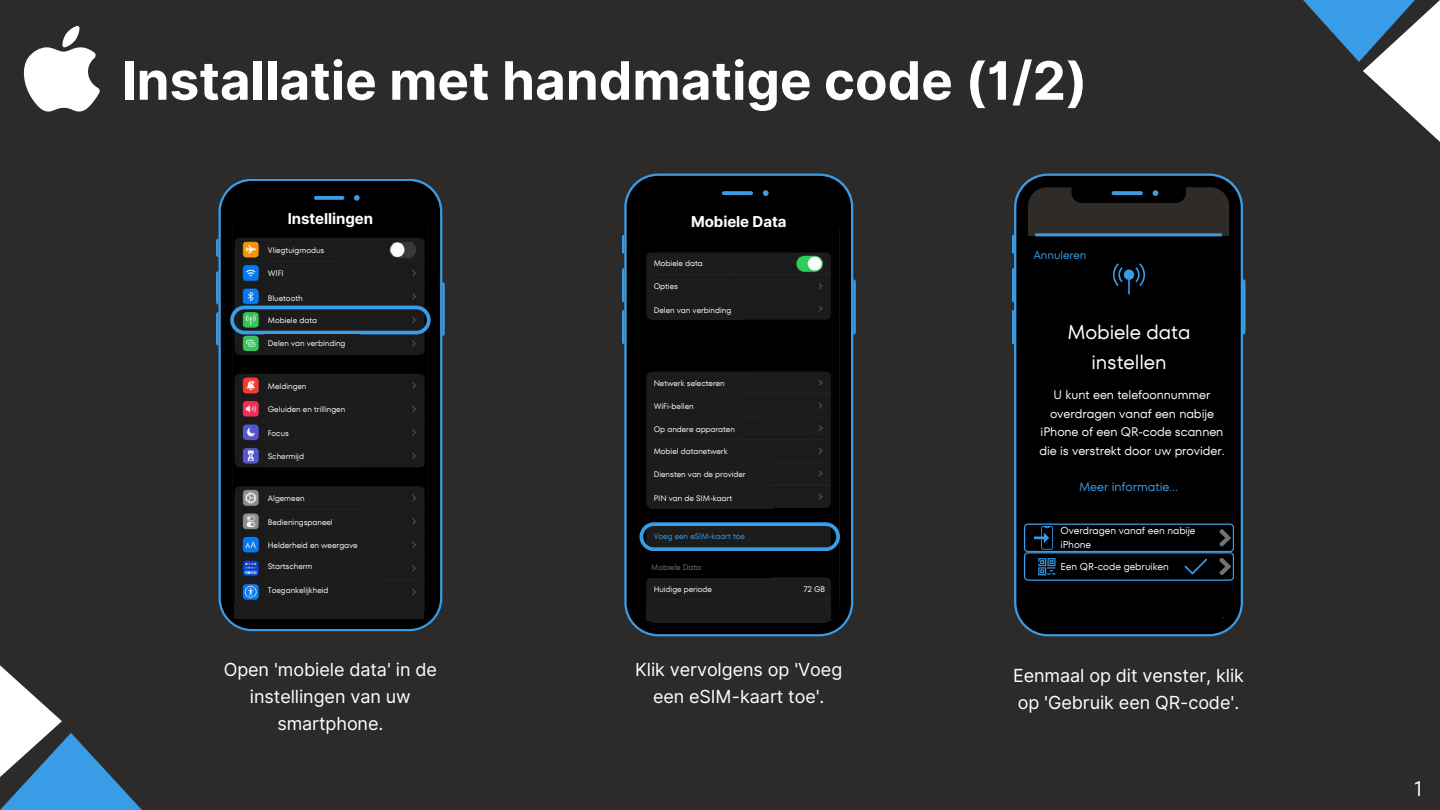
<style>
.page{position:relative;width:1440px;height:810px;background:#2c2b2a}
.page>*{position:absolute;margin:0;border:0;box-sizing:border-box;transform-origin:0 0}
.t1{font:700 53px "Inter";color:#fff}
.t2{font:21px "TT Fors";color:#fff}
.t3{font:20px/30px "TT Fors";letter-spacing:-.005em;color:#fff;text-align:center}
.t4{font:18px/27px "Inter";letter-spacing:-.005em;color:#fff;text-align:center}
.t5{font:700 15px "Inter";letter-spacing:-.005em;color:#fff}
.t6{font:12.4px/18.6px "TT Fors";letter-spacing:-.005em;color:#fff;text-align:center}
.t7{font:12.4px "TT Fors";letter-spacing:-.005em;color:#389ce7}
.t8{font:11.5px "TT Fors";letter-spacing:-.005em;color:#389ce7}
.t9{font:10px/14.2px "TT Fors";letter-spacing:-.005em;color:#fff}
.t10{font:8px "TT Fors";letter-spacing:-.005em;color:#fff}
.t11{font:8px "TT Fors";letter-spacing:-.005em;color:#389ce7}
.t12{font:8px "TT Fors";letter-spacing:-.005em;color:#727272}
</style>
<div class="page">
<svg style="left:0;top:665px;width:142px;height:145px"></svg>
<svg style="left:23px;top:26px;width:77px;height:86px"></svg>
<svg style="left:1303px;top:0;width:137px;height:142px"></svg>
<svg style="left:622px;top:235px;width:2px;height:19px"></svg>
<svg style="left:622px;top:268px;width:2px;height:34px"></svg>
<svg style="left:622px;top:310px;width:2px;height:34px"></svg>
<svg style="left:853px;top:279px;width:3px;height:56px"></svg>
<svg style="left:624px;top:174px;width:229px;height:462px;background:#0e1518"></svg>
<div style="left:639px;top:185px;width:206px;height:54px;background:#000"></div>
<svg style="left:639px;top:522px;width:201px;height:29px;background:#255273"></svg>
<svg style="left:727px;top:277px;width:88px;height:16px"></svg>
<svg style="left:767px;top:301px;width:49px;height:15px"></svg>
<svg style="left:745px;top:374px;width:70px;height:15px"></svg>
<svg style="left:745px;top:397px;width:71px;height:15px"></svg>
<svg style="left:756px;top:420px;width:60px;height:15px"></svg>
<svg style="left:1012px;top:235px;width:2px;height:19px"></svg>
<svg style="left:1012px;top:268px;width:2px;height:34px"></svg>
<svg style="left:1012px;top:310px;width:2px;height:34px"></svg>
<svg style="left:1243px;top:279px;width:3px;height:56px"></svg>
<svg style="left:1014px;top:174px;width:229px;height:462px"></svg>
<div style="left:1024px;top:236px;width:210px;height:380px;background:#000"></div>
<hr style="left:1035px;top:233px;width:187px;height:3px;background:#389ce7">
<div style="left:1034px;top:600px;width:188px;height:27px;background:#000"></div>
<svg style="left:1113px;top:263px;width:32px;height:31px"></svg>
<svg style="left:1024px;top:524px;width:210px;height:57px"></svg>
<svg style="left:216px;top:239px;width:3px;height:18px"></svg>
<svg style="left:216px;top:271px;width:3px;height:34px"></svg>
<svg style="left:216px;top:312px;width:3px;height:34px"></svg>
<svg style="left:442px;top:282px;width:3px;height:54px"></svg>
<svg style="left:219px;top:179px;width:223px;height:452px;background:#181c21"></svg>
<div style="left:228px;top:183px;width:205px;height:54px;background:#000"></div>
<div style="left:265px;top:241px;width:76px;height:19px;background:#1c1c1d"></div>
<svg style="left:230px;top:264px;width:200px;height:70px"></svg>
<div style="left:265px;top:311px;width:95px;height:19px;background:#1c1c1d"></div>
<div style="left:265px;top:334px;width:95px;height:19px;background:#1c1c1d"></div>
<div style="left:265px;top:377px;width:95px;height:19px;background:#1c1c1d"></div>
<div style="left:265px;top:400px;width:95px;height:19px;background:#1c1c1d"></div>
<div style="left:265px;top:424px;width:95px;height:19px;background:#1c1c1d"></div>
<div style="left:265px;top:447px;width:95px;height:19px;background:#1c1c1d"></div>
<div style="left:265px;top:489px;width:95px;height:19px;background:#1c1c1d"></div>
<div style="left:265px;top:513px;width:95px;height:19px;background:#1c1c1d"></div>
<div style="left:265px;top:536px;width:111px;height:19px;background:#1c1c1d"></div>
<div style="left:265px;top:557px;width:111px;height:19px;background:#1c1c1d"></div>
<div style="left:265px;top:581px;width:111px;height:19px;background:#1c1c1d"></div>
<div style="left:234px;top:605px;width:190px;height:14px;background:#1c1c1d"></div>
<div style="left:647px;top:605px;width:184px;height:16px;background:#1c1c1d"></div>
<div style="left:651px;top:277px;width:76px;height:19px;background:#1c1c1d"></div>
<div style="left:651px;top:254px;width:83px;height:19px;background:#1c1c1d"></div>
<div style="left:651px;top:301px;width:94px;height:19px;background:#1c1c1d"></div>
<div style="left:643px;top:324px;width:183px;height:44px;background:#000"></div>
<div style="left:651px;top:374px;width:94px;height:19px;background:#1c1c1d"></div>
<div style="left:651px;top:397px;width:94px;height:19px;background:#1c1c1d"></div>
<div style="left:651px;top:420px;width:94px;height:19px;background:#1c1c1d"></div>
<div style="left:651px;top:442px;width:123px;height:19px;background:#1c1c1d"></div>
<div style="left:651px;top:465px;width:123px;height:19px;background:#1c1c1d"></div>
<div style="left:651px;top:489px;width:123px;height:19px;background:#1c1c1d"></div>
<div style="left:651px;top:527px;width:123px;height:19px;background:#1c1c1d"></div>
<div style="left:651px;top:580px;width:123px;height:19px;background:#1c1c1d"></div>
<div style="left:648px;top:558px;width:123px;height:20px;background:#000"></div>
<div style="left:756px;top:580px;width:72px;height:19px;background:#1c1c1d"></div>
<h1 class="t1" style="left:122px;top:49px;width:967px">Installatie met handmatige code (1/2)</h1>
<h3 class="t5" style="left:288px;top:210px;width:87px">Instellingen</h3>
<p class="t10" style="left:268px;top:245px;width:58px">Vliegtuigmodus</p>
<p class="t10" style="left:268px;top:268px;width:17px">WIFI</p>
<p class="t10" style="left:268px;top:293px;width:36px">Bluetooth</p>
<p class="t10" style="left:268px;top:314px;width:51px">Mobiele data</p>
<p class="t10" style="left:268px;top:338px;width:79px">Delen van verbinding</p>
<p class="t10" style="left:268px;top:380px;width:40px">Meldingen</p>
<p class="t10" style="left:268px;top:404px;width:79px">Geluiden en trillingen</p>
<p class="t10" style="left:268px;top:427px;width:23px">Focus</p>
<p class="t10" style="left:268px;top:451px;width:38px">Schermijd</p>
<p class="t10" style="left:268px;top:493px;width:38px">Algemeen</p>
<p class="t10" style="left:268px;top:516px;width:66px">Bedieningspaneel</p>
<p class="t10" style="left:268px;top:539px;width:91px">Helderheid en weergave</p>
<p class="t10" style="left:268px;top:561px;width:46px">Startscherm</p>
<p class="t10" style="left:268px;top:585px;width:62px">Toegankelijkheid</p>
<h3 class="t5" style="left:691px;top:212px;width:97px">Mobiele Data</h3>
<p class="t10" style="left:654px;top:258px;width:51px">Mobiele data</p>
<p class="t10" style="left:654px;top:281px;width:26px">Opties</p>
<p class="t10" style="left:654px;top:304px;width:79px">Delen van verbinding</p>
<p class="t10" style="left:654px;top:377px;width:73px">Netwerk selecteren</p>
<p class="t10" style="left:654px;top:401px;width:42px">WiFi-bellen</p>
<p class="t10" style="left:654px;top:423px;width:83px">Op andere apparaten</p>
<p class="t10" style="left:654px;top:446px;width:76px">Mobiel datanetwerk</p>
<p class="t10" style="left:654px;top:469px;width:94px">Diensten van de provider</p>
<p class="t10" style="left:654px;top:493px;width:80px">PIN van de SIM-kaart</p>
<p class="t11" style="left:654px;top:531px;width:93px">Voeg een eSIM-kaart toe</p>
<p class="t12" style="left:651px;top:562px;width:51px">Mobiele Data</p>
<p class="t10" style="left:654px;top:583px;width:60px">Huidige periode</p>
<p class="t10" style="left:804px;top:583px;width:23px">72 GB</p>
<h3 class="t8" style="left:1033px;top:247px;width:55px">Annuleren</h3>
<h3 class="t3" style="left:1067px;top:317px;width:125px">Mobiele data instellen</h3>
<h3 class="t6" style="left:1039px;top:386px;width:187px">U kunt een telefoonnummer overdragen vanaf een nabije iPhone of een QR-code scannen die is verstrekt door uw provider.</h3>
<h3 class="t7" style="left:1079px;top:478px;width:101px">Meer informatie...</h3>
<p class="t9" style="left:1061px;top:523px;width:137px">Overdragen vanaf een nabije iPhone</p>
<p class="t9" style="left:1061px;top:559px;width:110px">Een QR-code gebruiken</p>
<h3 class="t4" style="left:224px;top:656px;width:215px">Open 'mobiele data' in de instellingen van uw smartphone.</h3>
<h3 class="t4" style="left:635px;top:656px;width:209px">Klik vervolgens op 'Voeg een eSIM-kaart toe'.</h3>
<h3 class="t4" style="left:1013px;top:662px;width:233px;text-align:left">Eenmaal op dit venster, klik op 'Gebruik een QR-code'.</h3>
<h2 class="t2" style="left:1415px;top:774px;width:9px">1</h2>
</div>
